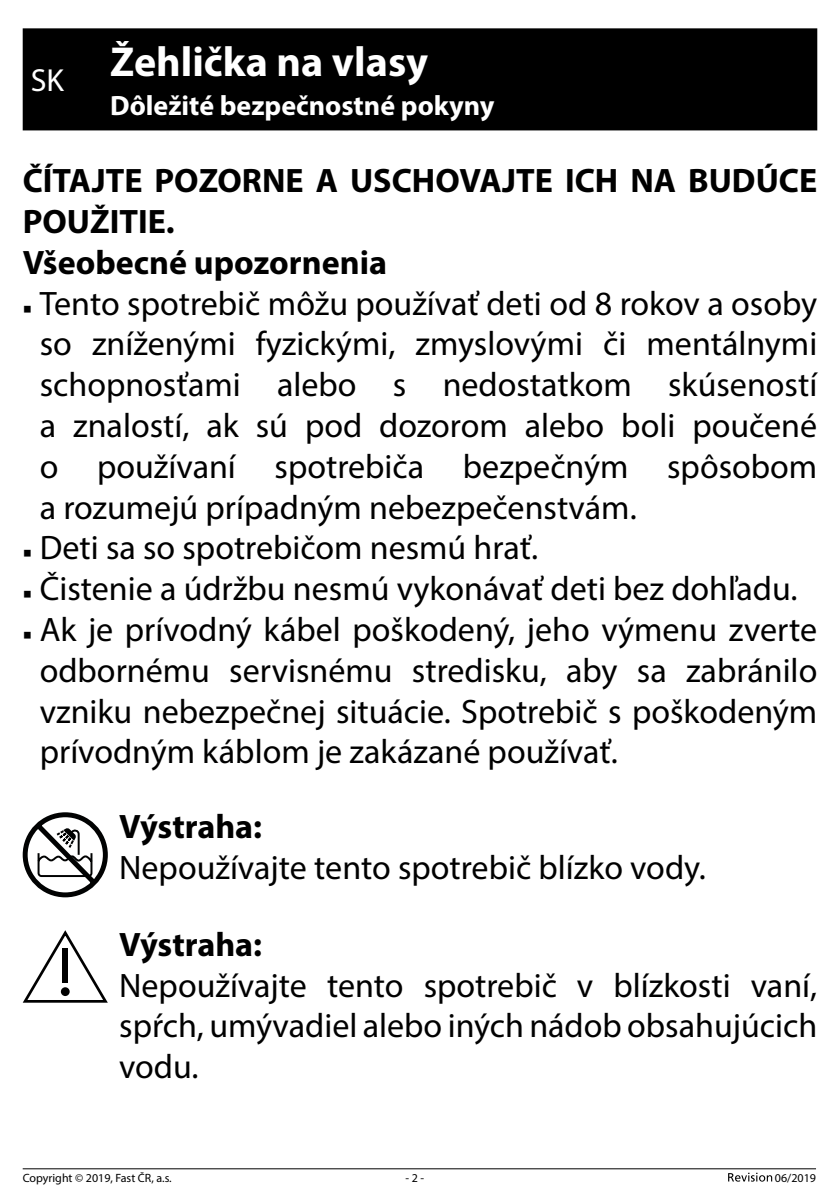
<style>
.page{position:relative;width:840px;height:1191px;background:#fff}
.page>*{position:absolute;margin:0;border:0;box-sizing:border-box;transform-origin:0 0}
.t1{font:700 42px "Myriad Pro";color:#fff}
.t2{font:34px/40.8px "Myriad Pro";color:#000;text-align:justify}
.t3{font:700 34px/40.8px "Myriad Pro";color:#000}
.t4{font:700 28px "Myriad Pro";color:#fff}
.t5{font:12px "Myriad Pro";color:#000}
.s1{font-family:"Minion Pro";font-size:23px}
</style>
<div class="page">
<svg style="left:728px;top:1172px;width:43px;height:9px"></svg>
<hr style="left:23px;top:1168px;width:792px;height:1px;background:#000">
<div style="left:23px;top:28px;width:793px;height:102px;background:#000"></div>
<svg style="left:23px;top:812px;width:85px;height:85px"></svg>
<svg style="left:23px;top:930px;width:85px;height:72px"></svg>
<div style="left:62px;top:947px;width:6px;height:35px;background:#000"></div>
<div style="left:61px;top:987px;width:9px;height:9px;background:#000;border-radius:50%"></div>
<p class="t1" style="left:31px;top:34px;width:399px"><sub>SK</sub> Žehlička na vlasy</p>
<p class="t4" style="left:110px;top:87px;width:385px">Dôležité bezpečnostné pokyny</p>
<p class="t3" style="left:23px;top:159px;width:795px">ČÍTAJTE POZORNE A USCHOVAJTE ICH NA BUDÚCE<br>POUŽITIE.<br>Všeobecné upozornenia</p>
<p class="t2" style="left:40px;top:282px;width:778px;text-indent:-17px"><span class="s1">■</span> Tento spotrebič môžu používať deti od 8 rokov a osoby so zníženými fyzickými, zmyslovými či mentálnymi schopnosťami alebo s nedostatkom skúseností a znalostí, ak sú pod dozorom alebo boli poučené o používaní spotrebiča bezpečným spôsobom a rozumejú prípadným nebezpečenstvám.</p>
<p class="t2" style="left:23px;top:527px;width:516px"><span class="s1">■</span> Deti sa so spotrebičom nesmú hrať.</p>
<p class="t2" style="left:23px;top:568px;width:776px"><span class="s1">■</span> Čistenie a údržbu nesmú vykonávať deti bez dohľadu.</p>
<p class="t2" style="left:40px;top:608px;width:778px;text-indent:-17px"><span class="s1">■</span> Ak je prívodný kábel poškodený, jeho výmenu zverte odbornému servisnému stredisku, aby sa zabránilo vzniku nebezpečnej situácie. Spotrebič s poškodeným prívodným káblom je zakázané používať.</p>
<p class="t3" style="left:119px;top:805px;width:144px">Výstraha:</p>
<p class="t2" style="left:119px;top:846px;width:588px">Nepoužívajte tento spotrebič blízko vody.</p>
<p class="t3" style="left:119px;top:922px;width:144px">Výstraha:</p>
<p class="t2" style="left:119px;top:964px;width:699px">Nepoužívajte tento spotrebič v blízkosti vaní, spŕch, umývadiel alebo iných nádob obsahujúcich vodu.</p>
<p class="t5" style="left:23px;top:1170px;width:150px">Copyright © 2019, Fast ČR, a.s.</p>
<p class="t5" style="left:405px;top:1170px;width:20px">- 2 -</p>
<p class="t5" style="left:774px;top:1170px;width:43px">06/2019</p>
</div>
